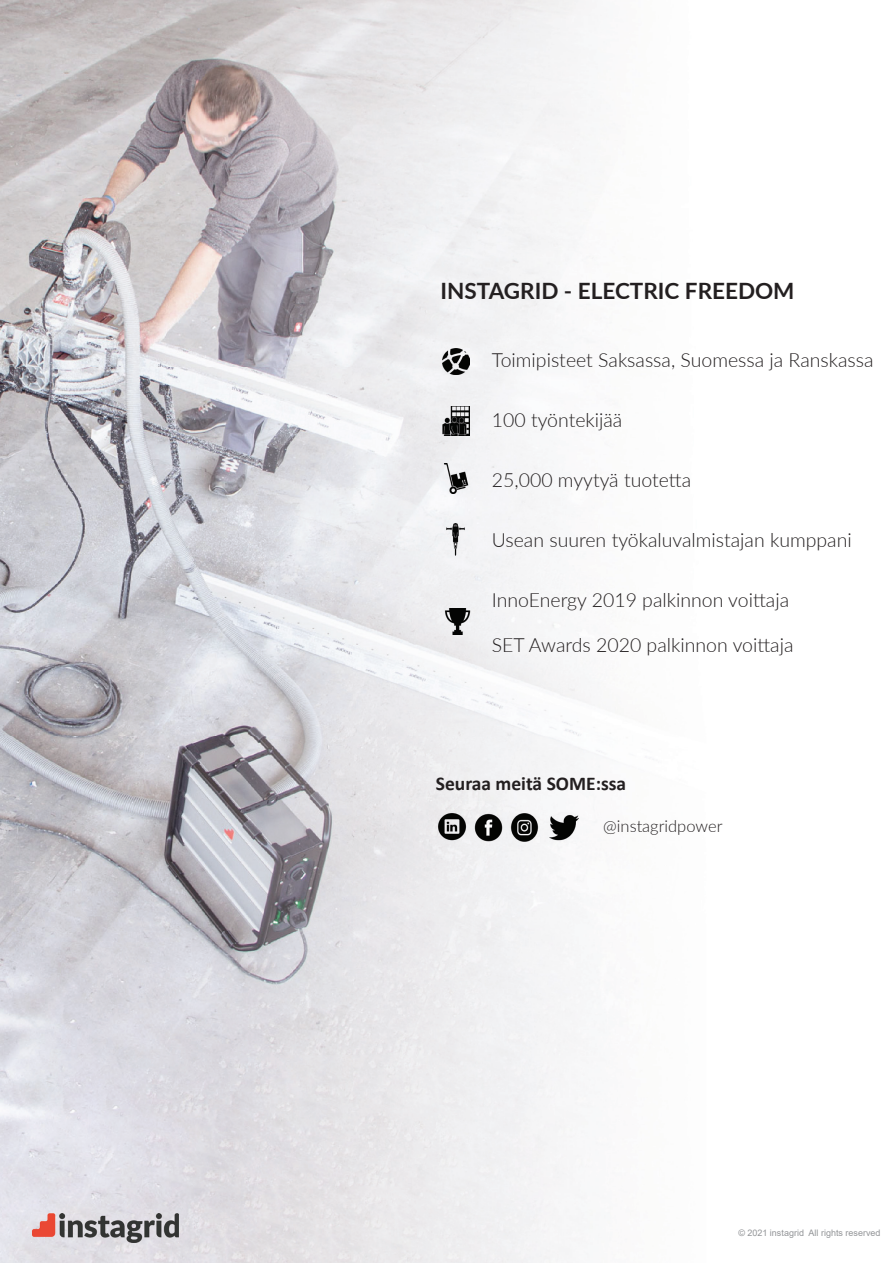
<style>
.page{position:relative;width:893px;height:1263px;background:#fff}
.page>*{position:absolute;margin:0;border:0;box-sizing:border-box;transform-origin:0 0}
.t1{font:700 22.5px "Lato";color:#231f20}
.t2{font:300 19.5px "Lato";color:#231f20}
.t3{font:700 19.5px "Calibri";color:#231f20}
.t4{font:300 16.5px "Lato";color:#231f20}
.t5{font:9px "Arial";color:#939598}
</style>
<div class="page">
<img style="left:0;top:0;width:654px;height:1263px">
<img style="left:434px;top:809px;width:72px;height:36px">
<img style="left:550px;top:812px;width:28px;height:30px">
<img style="left:509px;top:811px;width:30px;height:31px">
<img style="left:443px;top:348px;width:26px;height:27px">
<img style="left:440px;top:406px;width:30px;height:30px">
<img style="left:439px;top:524px;width:33px;height:32px">
<img style="left:441px;top:464px;width:29px;height:29px">
<img style="left:445px;top:608px;width:25px;height:27px">
<img style="left:33px;top:1213px;width:144px;height:29px">
<p class="t1" style="left:441px;top:274px;width:355px">INSTAGRID - ELECTRIC FREEDOM</p>
<p class="t2" style="left:492px;top:347px;width:383px">Toimipisteet Saksassa, Suomessa ja Ranskassa</p>
<p class="t2" style="left:492px;top:407px;width:132px">100 työntekijää</p>
<p class="t2" style="left:492px;top:467px;width:201px">25,000 myytyä tuotetta</p>
<p class="t2" style="left:492px;top:527px;width:361px">Usean suuren työkaluvalmistajan kumppani</p>
<p class="t2" style="left:492px;top:587px;width:299px">InnoEnergy 2019 palkinnon voittaja</p>
<p class="t2" style="left:492px;top:632px;width:303px">SET Awards 2020 palkinnon voittaja</p>
<p class="t3" style="left:436px;top:770px;width:192px">Seuraa meitä SOME:ssa</p>
<p class="t4" style="left:603px;top:814px;width:121px">@instagridpower</p>
<p class="t5" style="left:738px;top:1226px;width:144px">© 2021 instagrid All rights reserved</p>
</div>
